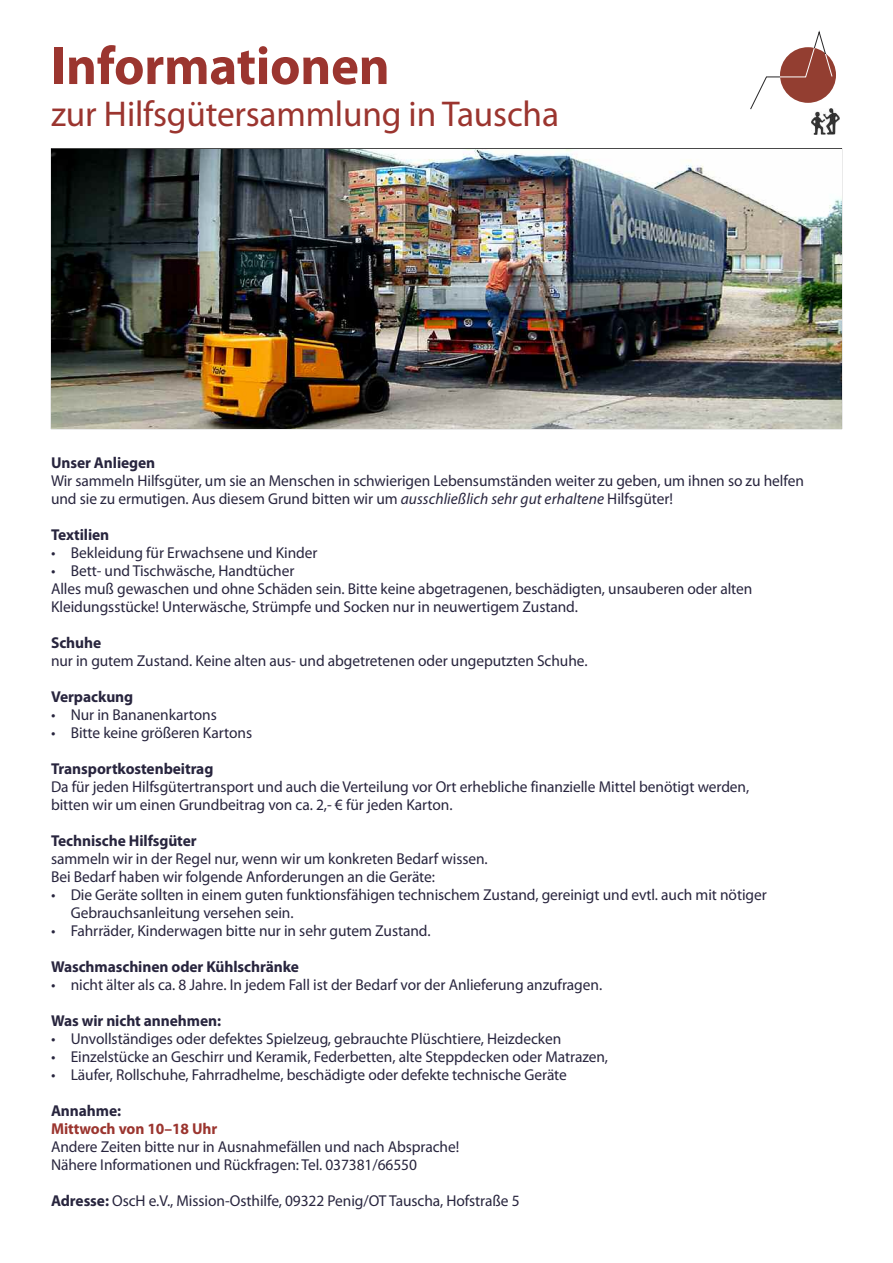
<style>
.page{position:relative;width:893px;height:1263px;background:#fff}
.page>*{position:absolute;margin:0;border:0;box-sizing:border-box;transform-origin:0 0}
.t1{font:700 54px "Myriad Pro";letter-spacing:-.005em;color:#9b352f}
.t2{font:36px "Myriad Pro";letter-spacing:-.005em;color:#9b352f}
.t3{font:15.75px/18px "Myriad Pro";letter-spacing:-.005em;color:#28253e}
.t4{font:700 15.75px "Myriad Pro";letter-spacing:-.005em;color:#28253e}
.t5{font:700 15.75px "Myriad Pro";letter-spacing:-.005em;color:#9b352f}
.s1{font-style:italic}
.s2{font-weight:700}
</style>
<div class="page">
<img style="left:52px;top:149px;width:789px;height:279px">
<img style="left:811px;top:109px;width:28px;height:25px">
<svg style="left:750px;top:30px;width:83px;height:80px"></svg>
<h1 class="t1" style="left:51px;top:46px;width:340px">Informationen</h1>
<h2 class="t2" style="left:51px;top:100px;width:509px">zur Hilfsgütersammlung in Tauscha</h2>
<p class="t4" style="left:51px;top:457px;width:106px">Unser Anliegen</p>
<p class="t3" style="left:51px;top:473px;width:754px">Wir sammeln Hilfsgüter, um sie an Menschen in schwierigen Lebensumständen weiter zu geben, um ihnen so zu helfen und sie zu ermutigen. Aus diesem Grund bitten wir um <span class="s1">ausschließlich sehr gut erhaltene</span> Hilfsgüter!</p>
<p class="t4" style="left:51px;top:529px;width:60px">Textilien</p>
<p class="t3" style="left:51px;top:545px;width:268px"><span class="s1">•</span> Bekleidung für Erwachsene und Kinder</p>
<p class="t3" style="left:51px;top:563px;width:703px"><span class="s1">•</span> Bett- und Tischwäsche, Handtücher<br>Alles muß gewaschen und ohne Schäden sein. Bitte keine abgetragenen, beschädigten, unsauberen oder alten<br>Kleidungsstücke! Unterwäsche, Strümpfe und Socken nur in neuwertigem Zustand.</p>
<p class="t4" style="left:51px;top:637px;width:52px">Schuhe</p>
<p class="t3" style="left:51px;top:653px;width:538px">nur in gutem Zustand. Keine alten aus- und abgetretenen oder ungeputzten Schuhe.</p>
<p class="t4" style="left:51px;top:691px;width:84px">Verpackung</p>
<p class="t3" style="left:51px;top:707px;width:167px"><span class="s1">•</span> Nur in Bananenkartons</p>
<p class="t3" style="left:51px;top:725px;width:203px"><span class="s1">•</span> Bitte keine größeren Kartons</p>
<p class="t4" style="left:51px;top:763px;width:164px">Transportkostenbeitrag</p>
<p class="t3" style="left:51px;top:779px;width:700px">Da für jeden Hilfsgütertransport und auch die Verteilung vor Ort erhebliche finanzielle Mittel benötigt werden, bitten wir um einen Grundbeitrag von ca. 2,- € für jeden Karton.</p>
<p class="t4" style="left:51px;top:835px;width:147px">Technische Hilfsgüter</p>
<p class="t3" style="left:51px;top:851px;width:438px">sammeln wir in der Regel nur, wenn wir um konkreten Bedarf wissen.<br>Bei Bedarf haben wir folgende Anforderungen an die Geräte:</p>
<p class="t3" style="left:71px;top:887px;width:698px;text-indent:-20px"><span class="s1">•</span> Die Geräte sollten in einem guten funktionsfähigen technischem Zustand, gereinigt und evtl. auch mit nötiger<br>Gebrauchsanleitung versehen sein.</p>
<p class="t3" style="left:51px;top:923px;width:381px"><span class="s1">•</span> Fahrräder, Kinderwagen bitte nur in sehr gutem Zustand.</p>
<p class="t4" style="left:51px;top:961px;width:249px">Waschmaschinen oder Kühlschränke</p>
<p class="t3" style="left:51px;top:977px;width:553px"><span class="s1">•</span> nicht älter als ca. 8 Jahre. In jedem Fall ist der Bedarf vor der Anlieferung anzufragen.</p>
<p class="t4" style="left:51px;top:1015px;width:172px">Was wir nicht annehmen:</p>
<p class="t3" style="left:51px;top:1031px;width:512px"><span class="s1">•</span> Unvollständiges oder defektes Spielzeug, gebrauchte Plüschtiere, Heizdecken</p>
<p class="t3" style="left:51px;top:1049px;width:559px"><span class="s1">•</span> Einzelstücke an Geschirr und Keramik, Federbetten, alte Steppdecken oder Matrazen,</p>
<p class="t3" style="left:51px;top:1067px;width:517px"><span class="s1">•</span> Läufer, Rollschuhe, Fahrradhelme, beschädigte oder defekte technische Geräte</p>
<p class="t4" style="left:51px;top:1105px;width:72px">Annahme:</p>
<p class="t5" style="left:51px;top:1123px;width:168px">Mittwoch von 10–18 Uhr</p>
<p class="t3" style="left:51px;top:1139px;width:410px">Andere Zeiten bitte nur in Ausnahmefällen und nach Absprache!<br>Nähere Informationen und Rückfragen: Tel. 037381/66550</p>
<p class="t3" style="left:51px;top:1193px;width:470px"><span class="s2">Adresse:</span> OscH e.V., Mission-Osthilfe, 09322 Penig/OT Tauscha, Hofstraße 5</p>
</div>
